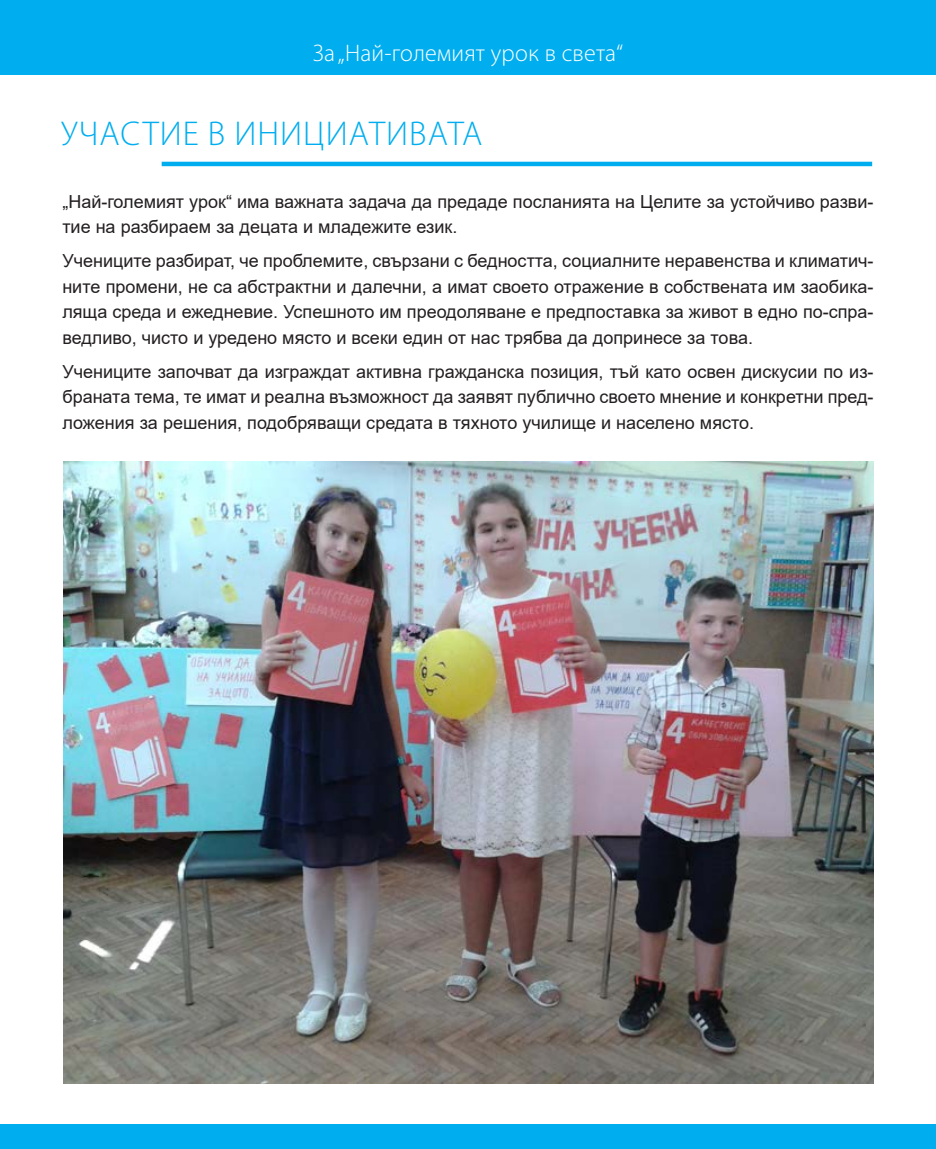
<style>
.page{position:relative;width:936px;height:1149px;background:#fff}
.page>*{position:absolute;margin:0;border:0;box-sizing:border-box;transform-origin:0 0}
.t1{font:300 34.5px "Myriad Pro";letter-spacing:.03em;color:#00aeef}
.t2{font:300 24px "Myriad Pro";letter-spacing:.01em;color:#fff}
.t3{font:18px/25.5px "Arial";color:#231f20;text-align:justify}
</style>
<div class="page">
<div style="left:0;top:0;width:935px;height:74px;background:#00aeef"></div>
<div style="left:0;top:1123px;width:935px;height:25px;background:#00aeef"></div>
<hr style="left:162px;top:162px;width:710px;height:4px;background:#00aeef">
<img style="left:64px;top:461px;width:809px;height:622px">
<p class="t2" style="left:313px;top:39px;width:312px">За „Най-големият урок в света“</p>
<p class="t1" style="left:61px;top:114px;width:422px">УЧАСТИЕ В ИНИЦИАТИВАТА</p>
<p class="t3" style="left:62px;top:188px;width:812px">„Най-големият урок“ има важната задача да предаде посланията на Целите за устойчиво разви&shy;тие на разбираем за децата и младежите език.</p>
<p class="t3" style="left:62px;top:248px;width:812px">Учениците разбират, че проблемите, свързани с бедността, социалните неравенства и климатич&shy;ните промени, не са абстрактни и далечни, а имат своето отражение в собствената им заобика&shy;ляща среда и ежедневие. Успешното им преодоляване е предпоставка за живот в едно по-спра&shy;ведливо, чисто и уредено място и всеки един от нас трябва да допринесе за това.</p>
<p class="t3" style="left:62px;top:358px;width:812px">Учениците започват да изграждат активна гражданска позиция, тъй като освен дискусии по из&shy;браната тема, те имат и реална възможност да заявят публично своето мнение и конкретни пред&shy;ложения за решения, подобряващи средата в тяхното училище и населено място.</p>
</div>
